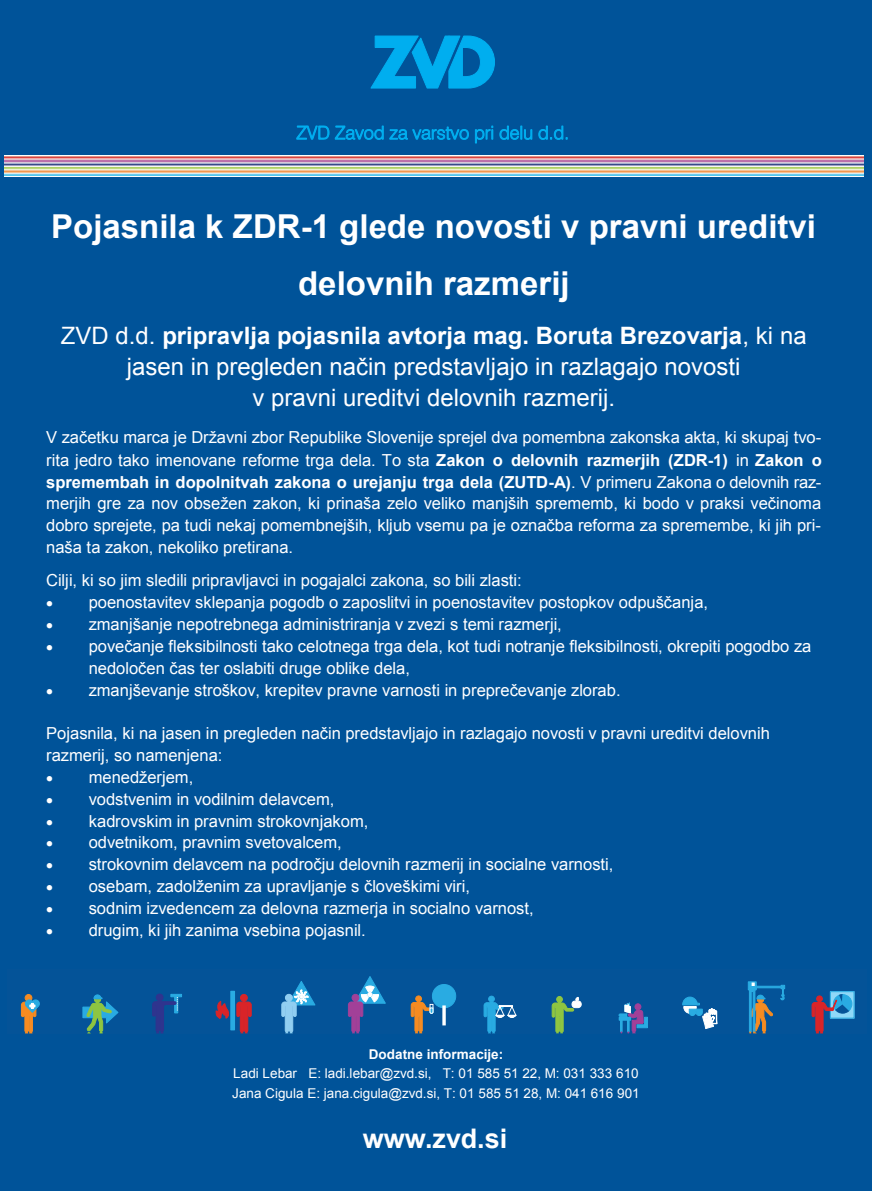
<style>
.page{position:relative;width:872px;height:1191px;background:#005399}
.page>*{position:absolute;margin:0;border:0;box-sizing:border-box;transform-origin:0 0}
.t1{font:700 33px/56.8px "Arial";color:#fff;text-align:center}
.t2{font:700 27px "Arial";color:#fff}
.t3{font:24px/31.3px "Arial";color:#fff;text-align:center}
.t4{font:16.5px/21.8px "Arial";color:#fff}
.t5{font:13.5px/19.5px "Arial";letter-spacing:.005em;color:#fff}
.t6{font:700 13.5px "Arial";color:#fff}
.s1{font-weight:700}
</style>
<div class="page">
<svg style="left:20px;top:982px;width:835px;height:49px"></svg>
<div style="left:830px;top:991px;width:24px;height:27px;background:#8fd8f8"></div>
<div style="left:830px;top:991px;width:24px;height:27px;border:1px solid #29abe2"></div>
<svg style="left:812px;top:994px;width:40px;height:39px"></svg>
<svg style="left:619px;top:1002px;width:28px;height:31px"></svg>
<div style="left:432px;top:984px;width:24px;height:23px;background:#29abe2;border-radius:50%"></div>
<div style="left:432px;top:984px;width:24px;height:23px;border:1px solid #29abe2;border-radius:50%"></div>
<svg style="left:442px;top:1005px;width:4px;height:20px"></svg>
<svg style="left:411px;top:996px;width:22px;height:37px"></svg>
<svg style="left:484px;top:996px;width:32px;height:37px"></svg>
<svg style="left:552px;top:996px;width:29px;height:37px"></svg>
<svg style="left:83px;top:995px;width:35px;height:38px"></svg>
<svg style="left:21px;top:994px;width:18px;height:39px"></svg>
<svg style="left:748px;top:981px;width:36px;height:52px"></svg>
<div style="left:231px;top:991px;width:3px;height:39px;border:1px solid #29abe2"></div>
<svg style="left:216px;top:1001px;width:13px;height:17px"></svg>
<svg style="left:237px;top:994px;width:14px;height:39px"></svg>
<svg style="left:153px;top:994px;width:29px;height:39px"></svg>
<svg style="left:682px;top:997px;width:35px;height:31px"></svg>
<svg style="left:282px;top:981px;width:33px;height:52px"></svg>
<svg style="left:348px;top:976px;width:37px;height:57px"></svg>
<svg style="left:371px;top:36px;width:123px;height:52px"></svg>
<svg style="left:297px;top:126px;width:270px;height:17px"></svg>
<img style="left:4px;top:155px;width:859px;height:21px">
<h1 class="t1" style="left:51px;top:199px;width:766px">Pojasnila k ZDR-1 glede novosti v pravni ureditvi delovnih razmerij</h1>
<h3 class="t3" style="left:61px;top:320px;width:747px">ZVD d.d. <span class="s1">pripravlja pojasnila avtorja mag. Boruta Brezovarja</span>, ki na jasen in pregleden način predstavljajo in razlagajo novosti<br>v pravni ureditvi delovnih razmerij.</h3>
<p class="t4" style="left:46px;top:427px;width:777px;text-align:justify">V začetku marca je Državni zbor Republike Slovenije sprejel dva pomembna zakonska akta, ki skupaj tvo&shy;rita jedro tako imenovane reforme trga dela. To sta <span class="s1">Zakon o delovnih razmerjih (ZDR-1)</span> in <span class="s1">Zakon o spremembah in dopolnitvah zakona o urejanju trga dela (ZUTD-A)</span>. V primeru Zakona o delovnih raz&shy;merjih gre za nov obsežen zakon, ki prinaša zelo veliko manjših sprememb, ki bodo v praksi večinoma dobro sprejete, pa tudi nekaj pomembnejših, kljub vsemu pa je označba reforma za spremembe, ki jih pri&shy;naša ta zakon, nekoliko pretirana.</p>
<p class="t4" style="left:46px;top:570px;width:477px">Cilji, ki so jim sledili pripravljavci in pogajalci zakona, so bili zlasti:</p>
<p class="t4" style="left:46px;top:592px;width:663px">• poenostavitev sklepanja pogodb o zaposlitvi in poenostavitev postopkov odpuščanja,</p>
<p class="t4" style="left:46px;top:613px;width:517px">• zmanjšanje nepotrebnega administriranja v zvezi s temi razmerji,</p>
<p class="t4" style="left:89px;top:635px;width:724px;text-indent:-42px">• povečanje fleksibilnosti tako celotnega trga dela, kot tudi notranje fleksibilnosti, okrepiti pogodbo za nedoločen čas ter oslabiti druge oblike dela,</p>
<p class="t4" style="left:46px;top:679px;width:576px">• zmanjševanje stroškov, krepitev pravne varnosti in preprečevanje zlorab.</p>
<p class="t4" style="left:46px;top:722px;width:725px">Pojasnila, ki na jasen in pregleden način predstavljajo in razlagajo novosti v pravni ureditvi delovnih razmerij, so namenjena:</p>
<p class="t4" style="left:46px;top:766px;width:149px">• menedžerjem,</p>
<p class="t4" style="left:46px;top:788px;width:290px">• vodstvenim in vodilnim delavcem,</p>
<p class="t4" style="left:46px;top:810px;width:324px">• kadrovskim in pravnim strokovnjakom,</p>
<p class="t4" style="left:46px;top:832px;width:297px">• odvetnikom, pravnim svetovalcem,</p>
<p class="t4" style="left:46px;top:853px;width:569px">• strokovnim delavcem na področju delovnih razmerij in socialne varnosti,</p>
<p class="t4" style="left:46px;top:875px;width:425px">• osebam, zadolženim za upravljanje s človeškimi viri,</p>
<p class="t4" style="left:46px;top:897px;width:489px">• sodnim izvedencem za delovna razmerja in socialno varnost,</p>
<p class="t4" style="left:46px;top:919px;width:321px">• drugim, ki jih zanima vsebina pojasnil.</p>
<p class="t6" style="left:369px;top:1045px;width:136px">Dodatne informacije:</p>
<p class="t5" style="left:232px;top:1063px;width:409px">Ladi Lebar E: ladi.lebar@zvd.si, T: 01 585 51 22, M: 031 333 610<br>Jana Cigula E: jana.cigula@zvd.si, T: 01 585 51 28, M: 041 616 901</p>
<h2 class="t2" style="left:363px;top:1120px;width:146px">www.zvd.si</h2>
</div>
